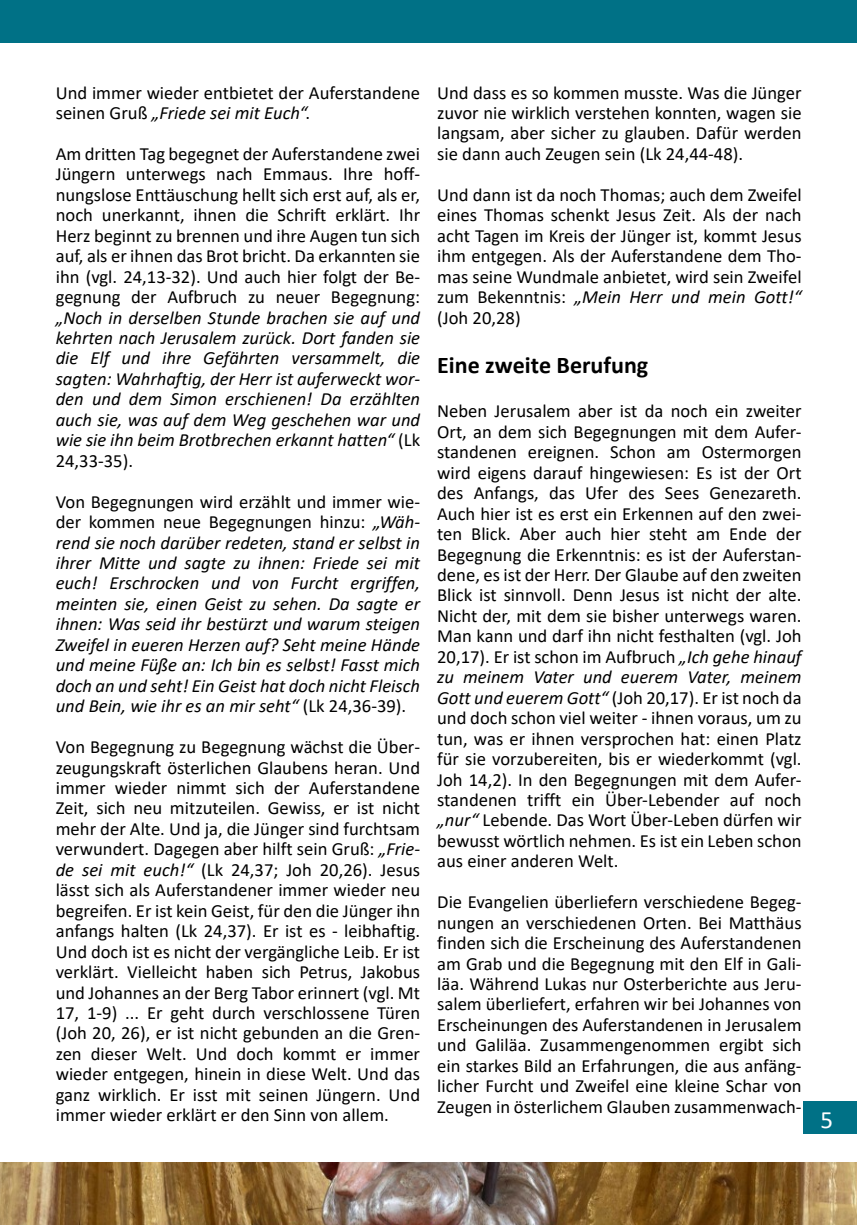
<style>
.page{position:relative;width:857px;height:1225px;background:#fff}
.page>*{position:absolute;margin:0;border:0;box-sizing:border-box;transform-origin:0 0}
.t1{font:25px "Calibri";color:#fff}
.t2{font:700 24px "Calibri";color:#000}
.t3{font:18.6px/20.4px "Calibri";color:#000;text-align:justify}
.t4{font:italic 18.6px/20.4px "Calibri";color:#000;text-align:justify}
.s1{font-style:italic}
.s2{font-style:normal}
</style>
<div class="page">
<div style="left:803px;top:1101px;width:53px;height:33px;background:#007186"></div>
<div style="left:0;top:0;width:856px;height:42px;background:#007186"></div>
<img style="left:0;top:1163px;width:856px;height:62px">
<p class="t3" style="left:56px;top:84px;width:366px">Und immer wieder entbietet der Auferstandene seinen Gruß <span class="s1">„Friede sei mit Euch“</span>.</p>
<p class="t3" style="left:56px;top:145px;width:366px">Am dritten Tag begegnet der Auferstandene zwei Jüngern unterwegs nach Emmaus. Ihre hoff&shy;nungslose Enttäuschung hellt sich erst auf, als er, noch unerkannt, ihnen die Schrift erklärt. Ihr Herz beginnt zu brennen und ihre Augen tun sich auf, als er ihnen das Brot bricht. Da erkannten sie ihn (vgl. 24,13-32). Und auch hier folgt der Be&shy;gegnung der Aufbruch zu neuer Begegnung:</p>
<p class="t4" style="left:56px;top:309px;width:366px">„Noch in derselben Stunde brachen sie auf und kehrten nach Jerusalem zurück. Dort fanden sie die Elf und ihre Gefährten versammelt, die sagten: Wahrhaftig, der Herr ist auferweckt wor&shy;den und dem Simon erschienen! Da erzählten auch sie, was auf dem Weg geschehen war und wie sie ihn beim Brotbrechen erkannt hatten“ <span class="s2">(Lk 24,33-35).</span></p>
<p class="t4" style="left:56px;top:493px;width:366px"><span class="s2">Von Begegnungen wird erzählt und immer wie&shy;der kommen neue Begegnungen hinzu:</span> „Wäh&shy;rend sie noch darüber redeten, stand er selbst in ihrer Mitte und sagte zu ihnen: Friede sei mit euch! Erschrocken und von Furcht ergriffen, meinten sie, einen Geist zu sehen. Da sagte er ihnen: Was seid ihr bestürzt und warum steigen Zweifel in eueren Herzen auf? Seht meine Hände und meine Füße an: Ich bin es selbst! Fasst mich doch an und seht! Ein Geist hat doch nicht Fleisch und Bein, wie ihr es an mir seht“ <span class="s2">(Lk 24,36-39).</span></p>
<p class="t3" style="left:56px;top:738px;width:366px">Von Begegnung zu Begegnung wächst die Über&shy;zeugungskraft österlichen Glaubens heran. Und immer wieder nimmt sich der Auferstandene Zeit, sich neu mitzuteilen. Gewiss, er ist nicht mehr der Alte. Und ja, die Jünger sind furchtsam verwundert. Dagegen aber hilft sein Gruß: <span class="s1">„Frie&shy;de sei mit euch!“</span> (Lk 24,37; Joh 20,26). Jesus lässt sich als Auferstandener immer wieder neu begreifen. Er ist kein Geist, für den die Jünger ihn anfangs halten (Lk 24,37). Er ist es - leibhaftig.<br>Und doch ist es nicht der vergängliche Leib. Er ist verklärt. Vielleicht haben sich Petrus, Jakobus und Johannes an der Berg Tabor erinnert (vgl. Mt 17, 1-9) ... Er geht durch verschlossene Türen (Joh 20, 26), er ist nicht gebunden an die Gren&shy;zen dieser Welt. Und doch kommt er immer wieder entgegen, hinein in diese Welt. Und das ganz wirklich. Er isst mit seinen Jüngern. Und immer wieder erklärt er den Sinn von allem.</p>
<p class="t3" style="left:437px;top:84px;width:366px">Und dass es so kommen musste. Was die Jünger zuvor nie wirklich verstehen konnten, wagen sie langsam, aber sicher zu glauben. Dafür werden sie dann auch Zeugen sein (Lk 24,44-48).</p>
<p class="t3" style="left:437px;top:186px;width:366px">Und dann ist da noch Thomas; auch dem Zweifel eines Thomas schenkt Jesus Zeit. Als der nach acht Tagen im Kreis der Jünger ist, kommt Jesus ihm entgegen. Als der Auferstandene dem Tho&shy;mas seine Wundmale anbietet, wird sein Zweifel zum Bekenntnis: <span class="s1">„Mein Herr und mein Gott!“ </span>(Joh 20,28)</p>
<p class="t2" style="left:437px;top:355px;width:212px">Eine zweite Berufung</p>
<p class="t3" style="left:437px;top:402px;width:366px">Neben Jerusalem aber ist da noch ein zweiter Ort, an dem sich Begegnungen mit dem Aufer&shy;standenen ereignen. Schon am Ostermorgen wird eigens darauf hingewiesen: Es ist der Ort des Anfangs, das Ufer des Sees Genezareth.<br>Auch hier ist es erst ein Erkennen auf den zwei&shy;ten Blick. Aber auch hier steht am Ende der Begegnung die Erkenntnis: es ist der Auferstan&shy;dene, es ist der Herr. Der Glaube auf den zweiten Blick ist sinnvoll. Denn Jesus ist nicht der alte.<br>Nicht der, mit dem sie bisher unterwegs waren.<br>Man kann und darf ihn nicht festhalten (vgl. Joh 20,17). Er ist schon im Aufbruch <span class="s1">„Ich gehe hinauf zu meinem Vater und euerem Vater, meinem Gott und euerem Gott“</span> (Joh 20,17). Er ist noch da und doch schon viel weiter - ihnen voraus, um zu tun, was er ihnen versprochen hat: einen Platz für sie vorzubereiten, bis er wiederkommt (vgl.<br>Joh 14,2). In den Begegnungen mit dem Aufer&shy;standenen trifft ein Über-Lebender auf noch <span class="s1">„nur“</span> Lebende. Das Wort Über-Leben dürfen wir bewusst wörtlich nehmen. Es ist ein Leben schon aus einer anderen Welt.</p>
<p class="t3" style="left:437px;top:893px;width:366px">Die Evangelien überliefern verschiedene Begeg&shy;nungen an verschiedenen Orten. Bei Matthäus finden sich die Erscheinung des Auferstandenen am Grab und die Begegnung mit den Elf in Gali&shy;läa. Während Lukas nur Osterberichte aus Jeru&shy;salem überliefert, erfahren wir bei Johannes von Erscheinungen des Auferstandenen in Jerusalem und Galiläa. Zusammengenommen ergibt sich ein starkes Bild an Erfahrungen, die aus anfäng&shy;licher Furcht und Zweifel eine kleine Schar von Zeugen in österlichem Glauben zusammenwach-</p>
<h1 class="t1" style="left:820px;top:1108px;width:14px">5</h1>
</div>
